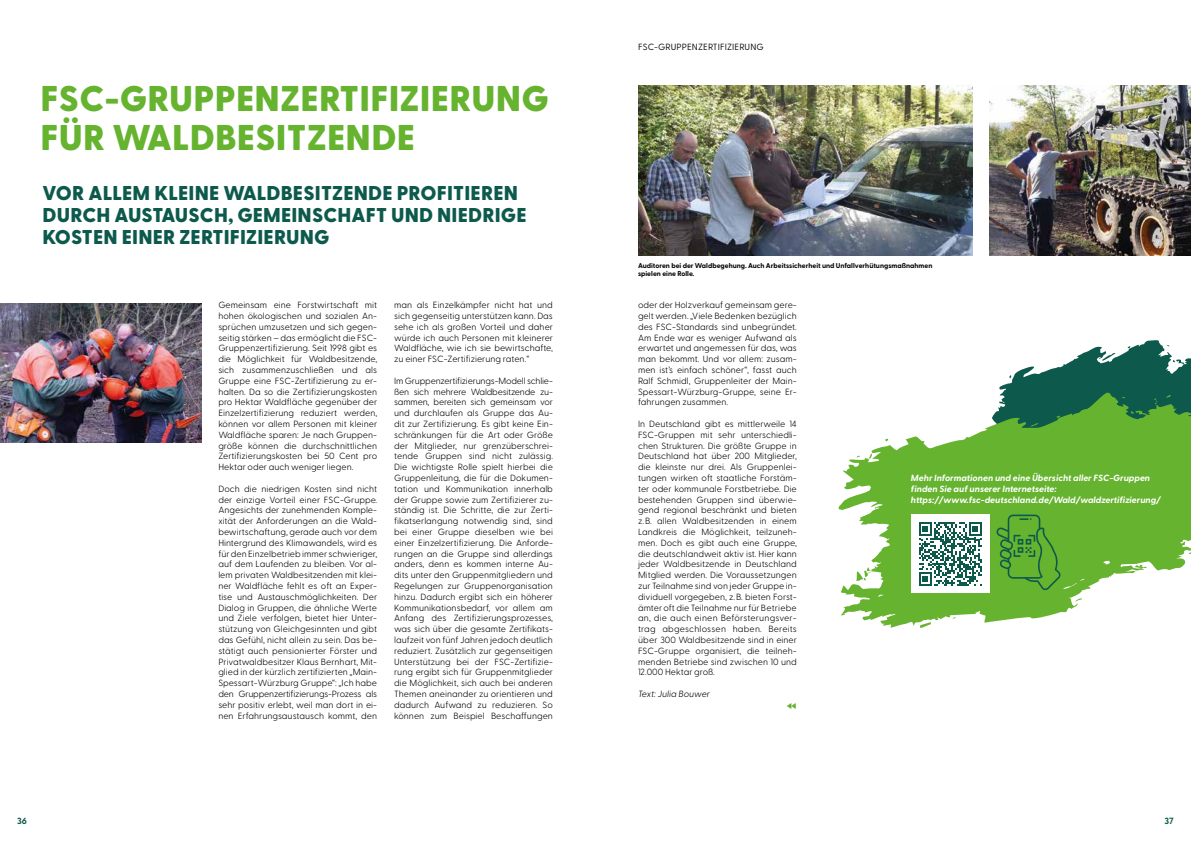
<style>
.page{position:relative;width:1191px;height:842px;background:#fff}
.page>*{position:absolute;margin:0;border:0;box-sizing:border-box;transform-origin:0 0}
.t1{font:800 35.8px/39.4px "Greycliff CF";letter-spacing:.01em;color:#65b32e}
.t2{font:800 20px/22px "Greycliff CF";letter-spacing:.01em;color:#0d5a4d}
.t3{font:20px "Entypo";color:#65b32e}
.t4{font:300 9px/10.8px "Greycliff CF";color:#000;text-align:justify}
.t5{font:italic 700 9px/10.8px "Greycliff CF";color:#fff}
.t6{font:9px "Greycliff CF";letter-spacing:.01em;color:#000}
.t7{font:italic 300 9px "Greycliff CF";color:#000}
.t8{font:700 9px "Greycliff CF";color:#0d5a4d}
.t9{font:700 7px/8.4px "Greycliff CF";color:#000}
</style>
<div class="page">
<svg style="left:999px;top:340px;width:192px;height:53px;fill:#0d5a4d"></svg>
<img style="left:638px;top:85px;width:334px;height:170px">
<img style="left:989px;top:85px;width:202px;height:171px">
<img style="left:0;top:303px;width:201px;height:140px">
<svg style="left:838px;top:393px;width:353px;height:235px;fill:#65b32e"></svg>
<div style="left:911px;top:515px;width:78px;height:78px;background:#fff"></div>
<svg style="left:919px;top:522px;width:63px;height:64px"></svg>
<svg style="left:996px;top:515px;width:65px;height:76px;background:#57a432"></svg>
<h1 class="t1" style="left:41px;top:77px;width:509px">FSC-GRUPPENZERTIFIZIERUNG<br>FÜR WALDBESITZENDE</h1>
<h2 class="t2" style="left:43px;top:181px;width:485px">VOR ALLEM KLEINE WALDBESITZENDE PROFITIEREN<br>DURCH AUSTAUSCH, GEMEINSCHAFT UND NIEDRIGE<br>KOSTEN EINER ZERTIFIZIERUNG</h2>
<p class="t4" style="left:218px;top:299px;width:160px">Gemeinsam eine Forstwirtschaft mit hohen ökologischen und sozialen An&shy;sprüchen umzusetzen und sich gegen&shy;seitig stärken – das ermöglicht die FSC-Gruppenzertifizierung. Seit 1998 gibt es die Möglichkeit für Waldbesitzende, sich zusammenzuschließen und als Gruppe eine FSC-Zertifizierung zu er&shy;halten. Da so die Zertifizierungskosten pro Hektar Waldfläche gegenüber der Einzelzertifizierung reduziert werden, können vor allem Personen mit kleiner Waldfläche sparen: Je nach Gruppen&shy;größe können die durchschnittlichen Zertifizierungskosten bei 50 Cent pro Hektar oder auch weniger liegen.</p>
<p class="t4" style="left:218px;top:482px;width:160px">Doch die niedrigen Kosten sind nicht der einzige Vorteil einer FSC-Gruppe.<br>Angesichts der zunehmenden Komple&shy;xität der Anforderungen an die Wald&shy;bewirtschaftung, gerade auch vor dem Hintergrund des Klimawandels, wird es für den Einzelbetrieb immer schwieriger, auf dem Laufenden zu bleiben. Vor al&shy;lem privaten Waldbesitzenden mit klei&shy;ner Waldfläche fehlt es oft an Exper&shy;tise und Austauschmöglichkeiten. Der Dialog in Gruppen, die ähnliche Werte und Ziele verfolgen, bietet hier Unter&shy;stützung von Gleichgesinnten und gibt das Gefühl, nicht allein zu sein. Das be&shy;stätigt auch pensionierter Förster und Privatwaldbesitzer Klaus Bernhart, Mit&shy;glied in der kürzlich zertifizierten „Main-Spessart-Würzburg Gruppe“: „Ich habe den Gruppenzertifizierungs-Prozess als sehr positiv erlebt, weil man dort in ei&shy;nen Erfahrungsaustausch kommt, den</p>
<p class="t4" style="left:394px;top:299px;width:160px">man als Einzelkämpfer nicht hat und sich gegenseitig unterstützen kann. Das sehe ich als großen Vorteil und daher würde ich auch Personen mit kleinerer Waldfläche, wie ich sie bewirtschafte, zu einer FSC-Zertifizierung raten.“</p>
<p class="t4" style="left:394px;top:374px;width:160px">Im Gruppenzertifizierungs-Modell schlie&shy;ßen sich mehrere Waldbesitzende zu&shy;sammen, bereiten sich gemeinsam vor und durchlaufen als Gruppe das Au&shy;dit zur Zertifizierung. Es gibt keine Ein&shy;schränkungen für die Art oder Größe der Mitglieder, nur grenzüberschrei&shy;tende Gruppen sind nicht zulässig.<br>Die wichtigste Rolle spielt hierbei die Gruppenleitung, die für die Dokumen&shy;tation und Kommunikation innerhalb der Gruppe sowie zum Zertifizierer zu&shy;ständig ist. Die Schritte, die zur Zerti&shy;fikatserlangung notwendig sind, sind bei einer Gruppe dieselben wie bei einer Einzelzertifizierung. Die Anforde&shy;rungen an die Gruppe sind allerdings anders, denn es kommen interne Au&shy;dits unter den Gruppenmitgliedern und Regelungen zur Gruppenorganisation hinzu. Dadurch ergibt sich ein höherer Kommunikationsbedarf, vor allem am Anfang des Zertifizierungsprozesses, was sich über die gesamte Zertifikats&shy;laufzeit von fünf Jahren jedoch deutlich reduziert. Zusätzlich zur gegenseitigen Unterstützung bei der FSC-Zertifizie&shy;rung ergibt sich für Gruppenmitglieder die Möglichkeit, sich auch bei anderen Themen aneinander zu orientieren und dadurch Aufwand zu reduzieren. So können zum Beispiel Beschaffungen</p>
<p class="t6" style="left:638px;top:40px;width:127px">FSC-GRUPPENZERTIFIZIERUNG</p>
<p class="t9" style="left:638px;top:261px;width:296px">Auditoren bei der Waldbegehung. Auch Arbeitssicherheit und Unfallverhütungsmaßnahmen spielen eine Rolle.</p>
<p class="t4" style="left:638px;top:299px;width:160px">oder der Holzverkauf gemeinsam gere&shy;gelt werden. „Viele Bedenken bezüglich des FSC-Standards sind unbegründet.<br>Am Ende war es weniger Aufwand als erwartet und angemessen für das, was man bekommt. Und vor allem: zusam&shy;men ist’s einfach schöner“, fasst auch Ralf Schmidl, Gruppenleiter der Main-Spessart-Würzburg-Gruppe, seine Er&shy;fahrungen zusammen.</p>
<p class="t4" style="left:638px;top:418px;width:160px;text-align:left">In Deutschland gibt es mittlerweile 14<br>FSC-Gruppen mit sehr unterschiedli&shy;chen Strukturen. Die größte Gruppe in Deutschland hat über 200 Mitglieder, die kleinste nur drei. Als Gruppenlei&shy;tungen wirken oft staatliche Forstäm&shy;ter oder kommunale Forstbetriebe. Die bestehenden Gruppen sind überwie&shy;gend regional beschränkt und bieten z.B. allen Waldbesitzenden in einem Landkreis die Möglichkeit, teilzuneh&shy;men. Doch es gibt auch eine Gruppe, die deutschlandweit aktiv ist. Hier kann jeder Waldbesitzende in Deutschland Mitglied werden. Die Voraussetzungen zur Teilnahme sind von jeder Gruppe in&shy;dividuell vorgegeben, z.B. bieten Forst&shy;ämter oft die Teilnahme nur für Betriebe an, die auch einen Beförsterungsver&shy;trag abgeschlossen haben. Bereits über 300 Waldbesitzende sind in einer FSC-Gruppe organisiert, die teilneh&shy;menden Betriebe sind zwischen 10 und 12.000 Hektar groß.</p>
<p class="t7" style="left:638px;top:687px;width:74px">Text: Julia Bouwer</p>
<h2 class="t3" style="left:786px;top:692px;width:12px">Å</h2>
<p class="t5" style="left:911px;top:472px;width:251px">Mehr Informationen und eine Übersicht aller FSC-Gruppen finden Sie auf unserer Internetseite: https://www.fsc-deutschland.de/Wald/waldzertifizierung/</p>
<p class="t8" style="left:17px;top:814px;width:11px">36</p>
<p class="t8" style="left:1164px;top:814px;width:11px">37</p>
</div>
